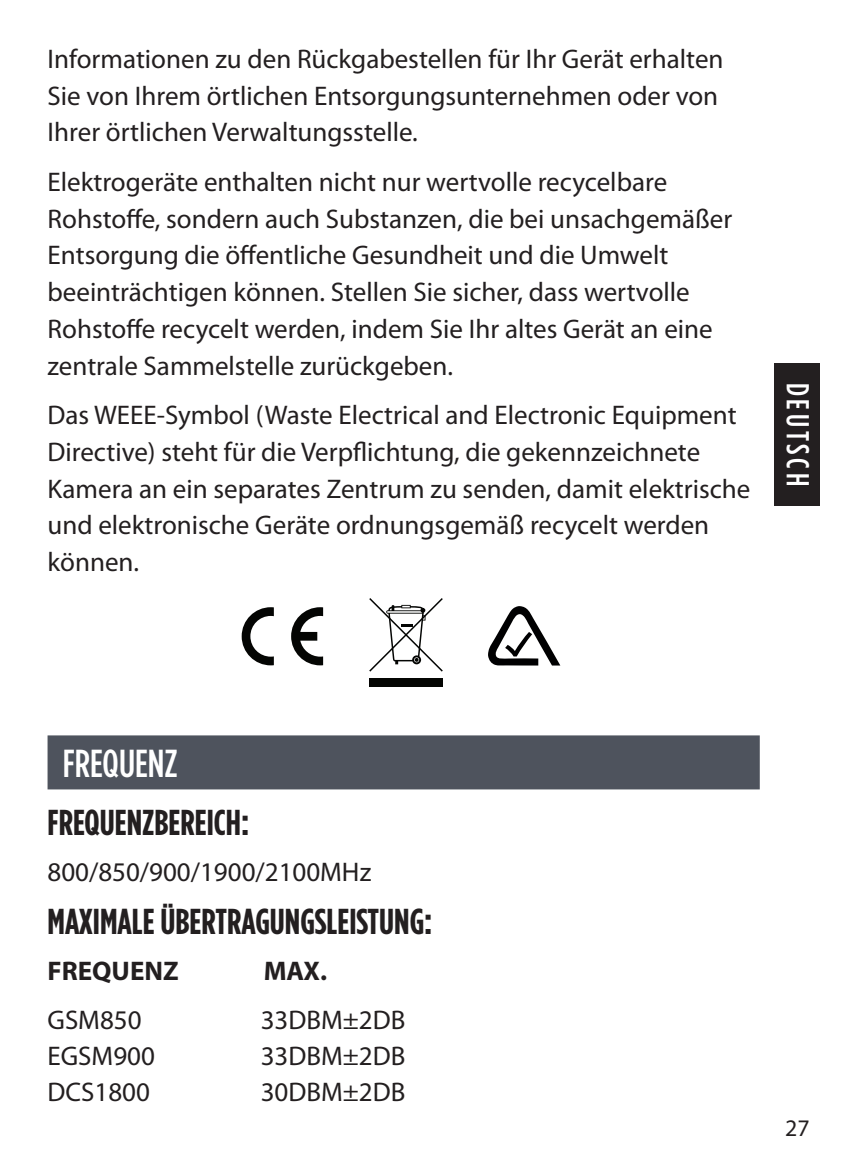
<style>
.page{position:relative;width:843px;height:1167px;background:#fff}
.page>*{position:absolute;margin:0;border:0;box-sizing:border-box;transform-origin:0 0}
.t1{font:500 39px "Gotham Condensed";color:#fff}
.t2{font:700 36px "Gotham Condensed";color:#231f20}
.t3{font:500 31.8px "Gotham Condensed";letter-spacing:.12em;color:#fff}
.t4{font:27px/36.6px "Myriad Pro";color:#231f20}
.t5{font:700 27px "Myriad Pro";color:#231f20}
.t6{font:23.7px "Myriad Pro";color:#231f20}
</style>
<div class="page">
<div style="left:774px;top:363px;width:45px;height:142px;background:#231f20"></div>
<div style="left:48px;top:735px;width:711px;height:54px;background:#4e535d"></div>
<svg style="left:291px;top:607px;width:32px;height:58px"></svg>
<svg style="left:242px;top:607px;width:32px;height:58px"></svg>
<svg style="left:369px;top:598px;width:74px;height:73px"></svg>
<div style="left:369px;top:678px;width:74px;height:9px;background:#040503"></div>
<svg style="left:488px;top:606px;width:72px;height:59px"></svg>
<p class="t4" style="left:48px;top:41px;width:677px">Informationen zu den Rückgabestellen für Ihr Gerät erhalten<br>Sie von Ihrem örtlichen Entsorgungsunternehmen oder von<br>Ihrer örtlichen Verwaltungsstelle.</p>
<p class="t4" style="left:48px;top:164px;width:686px">Elektrogeräte enthalten nicht nur wertvolle recycelbare Rohstoffe, sondern auch Substanzen, die bei unsachgemäßer Entsorgung die öffentliche Gesundheit und die Umwelt beeinträchtigen können. Stellen Sie sicher, dass wertvolle Rohstoffe recycelt werden, indem Sie Ihr altes Gerät an eine zentrale Sammelstelle zurückgeben.</p>
<p class="t4" style="left:48px;top:397px;width:704px">Das WEEE-Symbol (Waste Electrical and Electronic Equipment Directive) steht für die Verpflichtung, die gekennzeichnete Kamera an ein separates Zentrum zu senden, damit elektrische und elektronische Geräte ordnungsgemäß recycelt werden können.</p>
<p class="t3" style="left:816px;top:382px;width:105px;rotate:90deg">DEUTSCH</p>
<h1 class="t1" style="left:63px;top:740px;width:117px">FREQUENZ</h1>
<h2 class="t2" style="left:48px;top:801px;width:203px">FREQUENZBEREICH:</h2>
<p class="t4" style="left:48px;top:854px;width:325px">800/850/900/1900/2100MHz</p>
<h2 class="t2" style="left:48px;top:900px;width:386px">MAXIMALE ÜBERTRAGUNGSLEISTUNG:</h2>
<p class="t5" style="left:48px;top:955px;width:133px">FREQUENZ</p>
<p class="t5" style="left:264px;top:955px;width:65px">MAX.</p>
<p class="t4" style="left:48px;top:1001px;width:96px">GSM850</p>
<p class="t4" style="left:261px;top:1001px;width:146px">33DBM±2DB</p>
<p class="t4" style="left:48px;top:1037px;width:109px">EGSM900</p>
<p class="t4" style="left:261px;top:1037px;width:146px">33DBM±2DB</p>
<p class="t4" style="left:48px;top:1073px;width:104px">DCS1800</p>
<p class="t4" style="left:261px;top:1073px;width:146px">30DBM±2DB</p>
<p class="t6" style="left:785px;top:1115px;width:26px">27</p>
</div>
